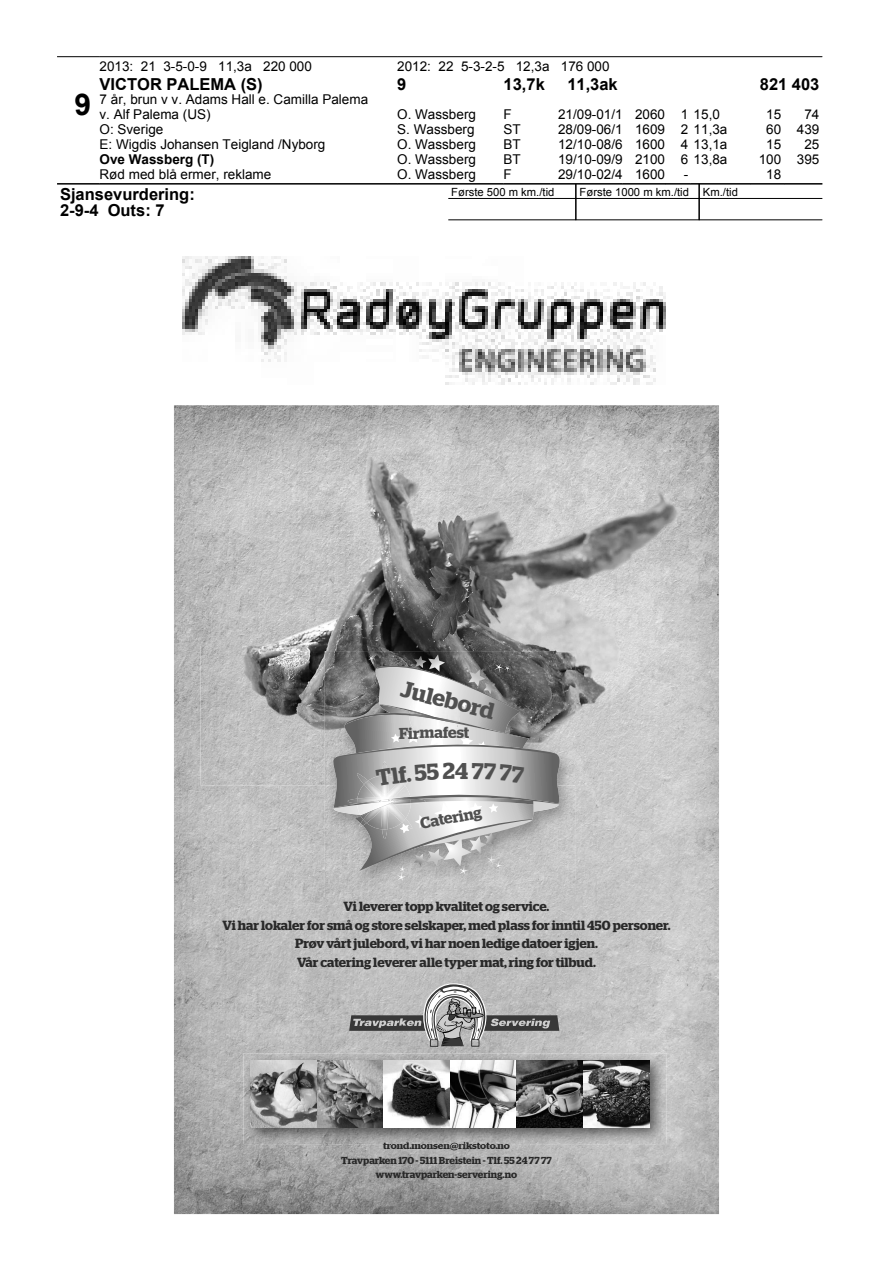
<style>
.page{position:relative;width:893px;height:1263px;background:#fff}
.page>*{position:absolute;margin:0;border:0;box-sizing:border-box;transform-origin:0 0}
.t1{font:700 30px "Arial";color:#000}
.t2{font:600 22.95px "Stag";color:#505050}
.t3{font:700 16.5px/16.5px "Arial";color:#000}
.t4{font:600 15.75px "Stag";color:#505050}
.t5{font:13.5px/15px "Arial";color:#000}
.t6{font:600 13.35px/18.8px "Stag";color:#292929;text-align:center}
.t7{font:11.25px "Arial";color:#000}
.t8{font:600 10.2px/14.1px "Stag";color:#292929;text-align:center}
.s1{font-weight:700}
</style>
<div class="page">
<hr style="left:57px;top:56px;width:43px;height:1px;background:#000">
<hr style="left:99px;top:56px;width:298px;height:1px;background:#000">
<hr style="left:397px;top:56px;width:425px;height:1px;background:#000">
<hr style="left:57px;top:183px;width:43px;height:2px;background:#000">
<hr style="left:99px;top:183px;width:298px;height:2px;background:#000">
<hr style="left:397px;top:183px;width:107px;height:2px;background:#000">
<hr style="left:503px;top:183px;width:47px;height:2px;background:#000">
<hr style="left:550px;top:183px;width:73px;height:2px;background:#000">
<hr style="left:622px;top:183px;width:43px;height:2px;background:#000">
<hr style="left:665px;top:183px;width:26px;height:2px;background:#000">
<hr style="left:690px;top:183px;width:60px;height:2px;background:#000">
<hr style="left:750px;top:183px;width:34px;height:2px;background:#000">
<hr style="left:784px;top:183px;width:38px;height:2px;background:#000">
<hr style="left:448px;top:198px;width:129px;height:1px;background:#000">
<hr style="left:575px;top:198px;width:125px;height:1px;background:#000">
<svg style="left:575px;top:184px;width:2px;height:14px"></svg>
<hr style="left:698px;top:198px;width:124px;height:1px;background:#000">
<svg style="left:698px;top:184px;width:2px;height:14px"></svg>
<hr style="left:448px;top:219px;width:128px;height:1px;background:#000">
<hr style="left:576px;top:219px;width:123px;height:1px;background:#000">
<hr style="left:575px;top:198px;width:2px;height:22px;background:#000">
<hr style="left:699px;top:219px;width:123px;height:1px;background:#000">
<hr style="left:698px;top:198px;width:2px;height:22px;background:#000">
<img style="left:183px;top:257px;width:483px;height:128px">
<img style="left:174px;top:405px;width:545px;height:809px">
<img style="left:200px;top:450px;width:383px;height:195px">
<img style="left:583px;top:450px;width:109px;height:335px">
<img style="left:200px;top:645px;width:137px;height:140px">
<img style="left:337px;top:645px;width:246px;height:28px">
<img style="left:575px;top:673px;width:8px;height:112px">
<img style="left:325px;top:651px;width:250px;height:247px">
<img style="left:243px;top:1053px;width:424px;height:91px">
<img style="left:383px;top:1142px;width:127px;height:2px">
<img style="left:251px;top:1061px;width:399px;height:66px">
<svg style="left:349px;top:983px;width:210px;height:64px;background:#a3a3a3"></svg>
<svg style="left:333px;top:654px;width:226px;height:227px;background:#adadad"></svg>
<p class="t5" style="left:100px;top:59px;width:214px">2013: 21 3-5-0-9 11,3a 220 000</p>
<p class="t5" style="left:397px;top:59px;width:214px">2012: 22 5-3-2-5 12,3a 176 000</p>
<p class="t3" style="left:100px;top:76px;width:165px">VICTOR PALEMA (S)</p>
<p class="t3" style="left:397px;top:76px;width:11px">9</p>
<p class="t3" style="left:504px;top:76px;width:43px">13,7k</p>
<p class="t3" style="left:567px;top:76px;width:52px">11,3ak</p>
<p class="t3" style="left:760px;top:76px;width:61px">821 403</p>
<p class="t1" style="left:75px;top:85px;width:18px">9</p>
<p class="t5" style="left:100px;top:92px;width:270px">7 år, brun v v. Adams Hall e. Camilla Palema v. Alf Palema (US)<br>O: Sverige<br>E: Wigdis Johansen Teigland /Nyborg<br><span class="s1">Ove Wassberg (T)<br></span>Rød med blå ermer, reklame</p>
<p class="t5" style="left:397px;top:107px;width:80px;text-align:justify">O. Wassberg S. Wassberg O. Wassberg O. Wassberg O. Wassberg</p>
<p class="t5" style="left:504px;top:107px;width:19px">F<br>ST<br>BT<br>BT<br>F</p>
<p class="t5" style="left:558px;top:107px;width:66px;text-align:justify">21/09-01/1<br>28/09-06/1<br>12/10-08/6<br>19/10-09/9<br>29/10-02/4</p>
<p class="t5" style="left:635px;top:107px;width:32px;text-align:justify">2060<br>1609<br>1600<br>2100<br>1600</p>
<p class="t5" style="left:681px;top:107px;width:48px">1 15,0<br>2 11,3a<br>4 13,1a<br>6 13,8a -</p>
<p class="t5" style="left:759px;top:107px;width:24px;text-align:center">15<br>60<br>15<br>100<br>18</p>
<p class="t5" style="left:797px;top:107px;width:24px;text-align:center">74<br>439<br>25<br>395</p>
<p class="t3" style="left:60px;top:186px;width:136px">Sjansevurdering:<br>2-9-4 Outs: 7</p>
<p class="t7" style="left:451px;top:184px;width:105px">Første 500 m km./tid</p>
<p class="t7" style="left:580px;top:184px;width:160px">Første 1000 m km./tid Km./tid</p>
<p class="t2" style="left:405px;top:675px;width:97px;rotate:14deg">Julebord</p>
<p class="t4" style="left:399px;top:724px;width:72px;rotate:-1deg">Firmafest</p>
<p class="t2" style="left:455px;top:757px;width:15px">4</p>
<p class="t4" style="left:419px;top:814px;width:64px;rotate:-11deg">Catering</p>
<p class="t6" style="left:222px;top:897px;width:450px">Vi leverer topp kvalitet og service.<br>Vi har lokaler for små og store selskaper, med plass for inntil 450 personer.<br>Prøv vårt julebord, vi har noen ledige datoer igjen.<br>Vår catering leverer alle typer mat, ring for tilbud.</p>
<p class="t8" style="left:341px;top:1139px;width:212px">trond.monsen@rikstoto.no<br>Travparken 170 - 5111 Breistein - Tlf. 55 24 77 77 www.travparken-servering.no</p>
</div>
